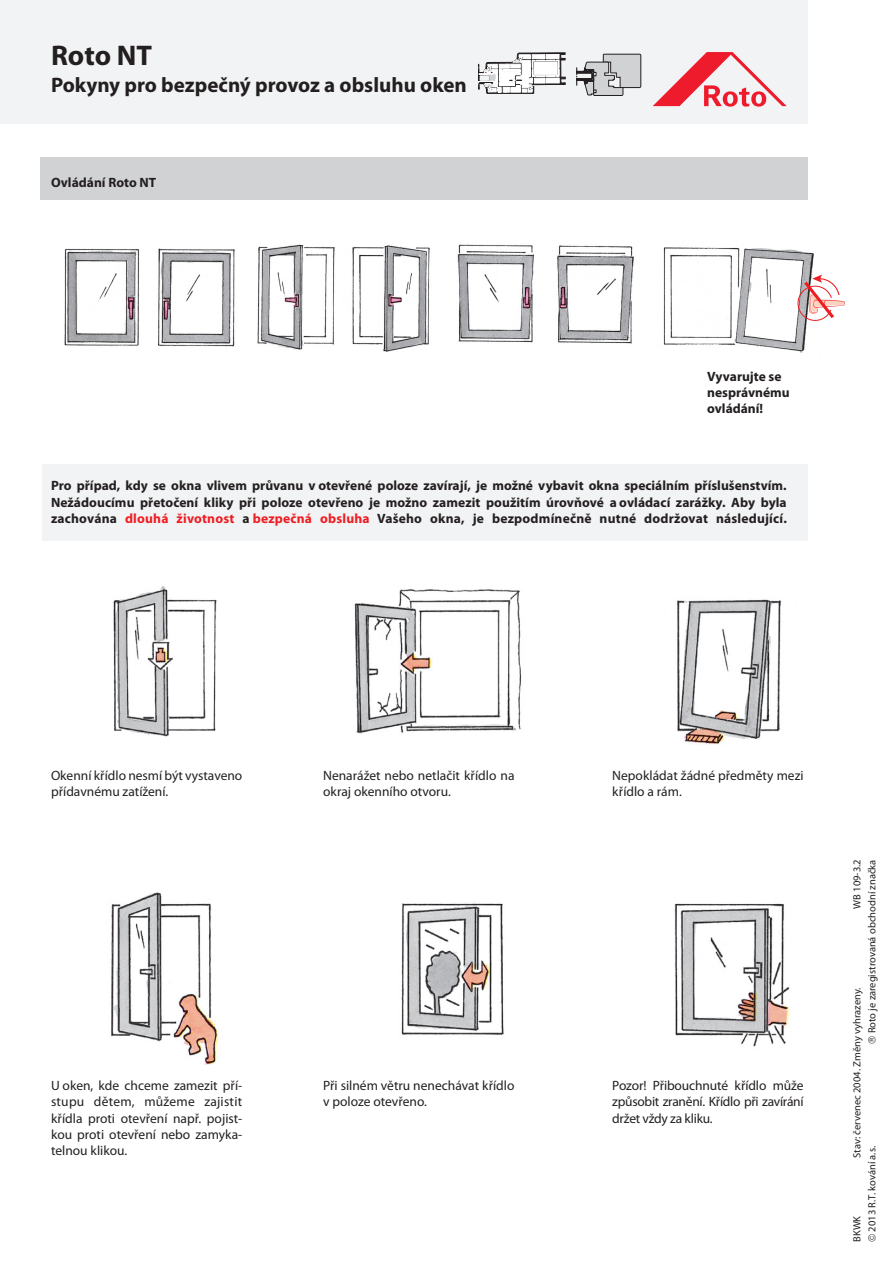
<style>
.page{position:relative;width:893px;height:1263px;background:#fff}
.page>*{position:absolute;margin:0;border:0;box-sizing:border-box;transform-origin:0 0}
.ROTO-Head{font:700 28.5px "Myriad Pro";color:#231f20}
.Subhead{font:700 21px "Myriad Pro";color:#231f20}
.GS{font:13.5px/16.2px "Myriad Pro";color:#231f20}
.GS_halbfett{font:700 13.5px/16.2px "Myriad Pro";letter-spacing:.015em;color:#231f20;text-align:justify}
.GS-2{font:700 13.5px "Myriad Pro";color:#231f20}
.Grundschrift{font:10.5px "Myriad Pro";color:#231f20}
.s1{color:#ee1d23}
</style>
<div class="page">
<div style="left:0;top:0;width:808px;height:123px;background:#f2f3f4"></div>
<div style="left:40px;top:157px;width:768px;height:43px;background:#d1d2d4"></div>
<div style="left:43px;top:464px;width:765px;height:77px;background:#f2f3f4"></div>
<img style="left:113px;top:586px;width:668px;height:159px">
<img style="left:111px;top:892px;width:679px;height:172px">
<img style="left:64px;top:248px;width:171px;height:99px">
<img style="left:663px;top:247px;width:159px;height:106px">
<img style="left:257px;top:244px;width:173px;height:108px">
<img style="left:457px;top:244px;width:177px;height:100px">
<svg style="left:798px;top:275px;width:47px;height:46px"></svg>
<svg style="left:653px;top:52px;width:134px;height:55px"></svg>
<svg style="left:576px;top:54px;width:65px;height:42px"></svg>
<svg style="left:479px;top:53px;width:86px;height:41px"></svg>
<p class="ROTO-Head" style="left:51px;top:36px;width:103px">Roto NT</p>
<p class="Subhead" style="left:51px;top:71px;width:417px">Pokyny pro bezpečný provoz a obsluhu oken</p>
<p class="GS-2" style="left:51px;top:174px;width:107px">Ovládání Roto NT</p>
<p class="GS-2" style="left:707px;top:367px;width:76px">Vyvarujte se</p>
<p class="GS-2" style="left:707px;top:384px;width:84px">nesprávnému</p>
<p class="GS-2" style="left:707px;top:400px;width:58px">ovládání!</p>
<p class="GS_halbfett" style="left:51px;top:477px;width:737px">Pro případ, kdy se okna vlivem průvanu v otevřené poloze zavírají, je možné vybavit okna speciálním příslušenstvím.<br>Nežádoucímu přetočení kliky při poloze otevřeno je možno zamezit použitím úrovňové a ovládací zarážky. Aby byla zachována <span class="s1">dlouhá životnost</span> a <span class="s1">bezpečná obsluha</span> Vašeho okna, je bezpodmínečně nutné dodržovat následující.</p>
<p class="GS" style="left:51px;top:767px;width:193px">Okenní křídlo nesmí být vystaveno přídavnému zatížení.</p>
<p class="GS" style="left:323px;top:767px;width:193px">Nenarážet nebo netlačit křídlo na okraj okenního otvoru.</p>
<p class="GS" style="left:612px;top:767px;width:193px">Nepokládat žádné předměty mezi křídlo a rám.</p>
<p class="GS" style="left:51px;top:1077px;width:193px;text-align:justify">U oken, kde chceme zamezit pří&shy;stupu dětem, můžeme zajistit křídla proti otevření např. pojist&shy;kou proti otevření nebo zamyka&shy;telnou klikou.</p>
<p class="GS" style="left:323px;top:1077px;width:193px">Při silném větru nenechávat křídlo v poloze otevřeno.</p>
<p class="GS" style="left:612px;top:1077px;width:193px;text-align:justify">Pozor! Přibouchnuté křídlo může způsobit zranění. Křídlo při zavírání držet vždy za kliku.</p>
<p class="Grundschrift" style="left:850px;top:909px;width:51px;rotate:-90deg">WB 109-3.2</p>
<p class="Grundschrift" style="left:865px;top:1044px;width:186px;rotate:-90deg">➔ Roto je zaregistrovaná obchodní značka</p>
<p class="Grundschrift" style="left:850px;top:1158px;width:172px;rotate:-90deg">Stav: červenec 2004. Změny vyhrazeny.</p>
<p class="Grundschrift" style="left:865px;top:1231px;width:87px;rotate:-90deg">2013 R.T. kování a.s.</p>
<p class="Grundschrift" style="left:850px;top:1242px;width:28px;rotate:-90deg">BKWK</p>
</div>
